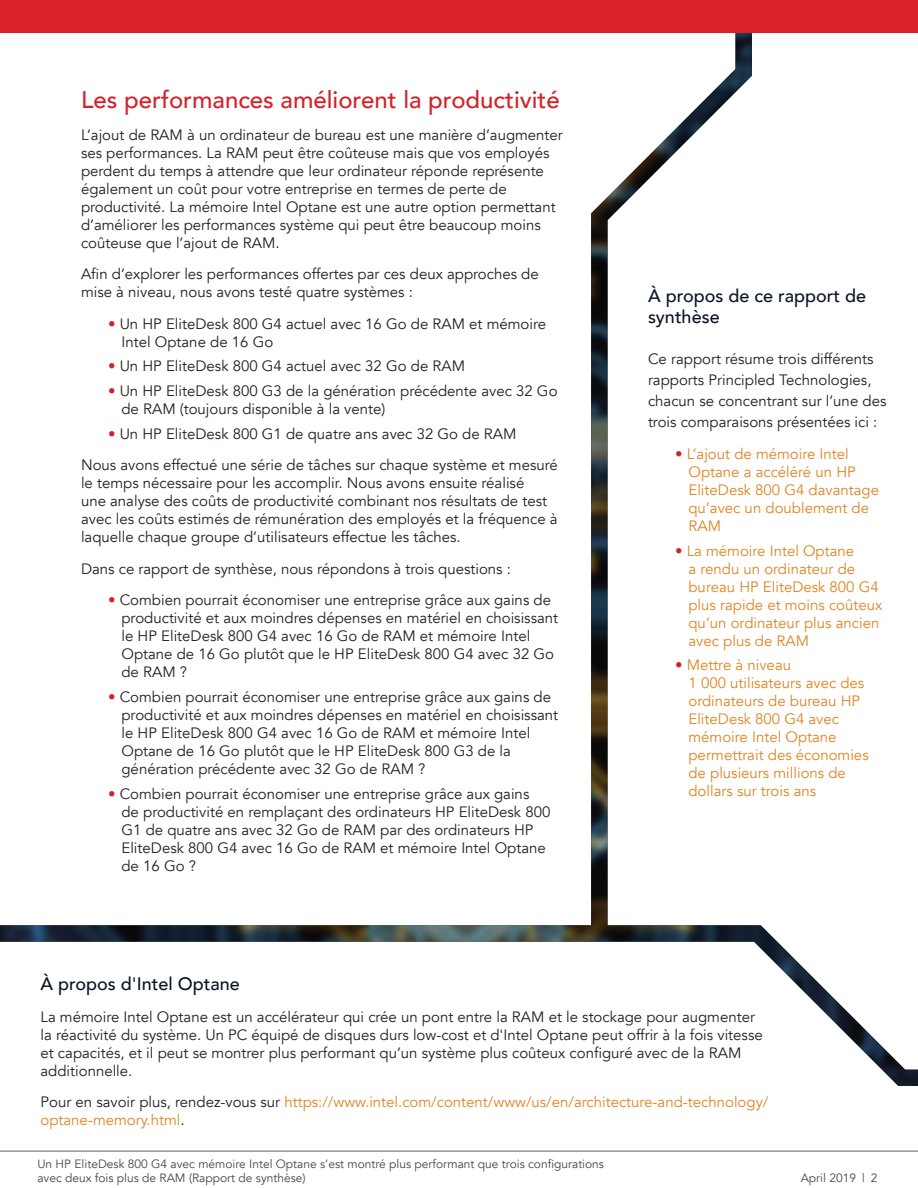
<style>
.page{position:relative;width:918px;height:1188px;background:#fff}
.page>*{position:absolute;margin:0;border:0;box-sizing:border-box;transform-origin:0 0}
.t1{font:500 24px "Avenir";color:#d3232a}
.t2{font:500 18px/21.6px "Avenir";color:#091427}
.t3{font:15px/18px "Avenir";color:#231f20}
.t4{font:15px/18px "Avenir";color:#df8525}
.t5{font:12px/14.4px "Avenir";color:#454647}
.s1{color:#d3232a}
.s2{color:#231f20}
</style>
<div class="page">
<img style="left:0;top:32px;width:918px;height:1054px">
<hr style="left:0;top:1151px;width:918px;height:1px;background:#616164">
<div style="left:0;top:0;width:918px;height:32px;background:#dc2228"></div>
<h1 class="t1" style="left:81px;top:79px;width:480px">Les performances améliorent la productivité</h1>
<p class="t3" style="left:81px;top:126px;width:483px">L’ajout de RAM à un ordinateur de bureau est une manière d’augmenter ses performances. La RAM peut être coûteuse mais que vos employés perdent du temps à attendre que leur ordinateur réponde représente également un coût pour votre entreprise en termes de perte de productivité. La mémoire Intel Optane est une autre option permettant d’améliorer les performances système qui peut être beaucoup moins coûteuse que l’ajout de RAM.</p>
<p class="t3" style="left:81px;top:265px;width:459px">Afin d’explorer les performances offertes par ces deux approches de mise à niveau, nous avons testé quatre systèmes :</p>
<p class="t3" style="left:122px;top:315px;width:426px;text-indent:-14px"><span class="s1">•</span> Un HP EliteDesk 800 G4 actuel avec 16 Go de RAM et mémoire<br>Intel Optane de 16 Go</p>
<p class="t3" style="left:108px;top:357px;width:359px"><span class="s1">•</span> Un HP EliteDesk 800 G4 actuel avec 32 Go de RAM</p>
<p class="t3" style="left:122px;top:382px;width:438px;text-indent:-14px"><span class="s1">•</span> Un HP EliteDesk 800 G3 de la génération précédente avec 32 Go de RAM (toujours disponible à la vente)</p>
<p class="t3" style="left:81px;top:418px;width:478px;line-height:31.5px;text-indent:27px"><span class="s1">•</span> Un HP EliteDesk 800 G1 de quatre ans avec 32 Go de RAM<br>Nous avons effectué une série de tâches sur chaque système et mesuré</p>
<p class="t3" style="left:81px;top:474px;width:478px">le temps nécessaire pour les accomplir. Nous avons ensuite réalisé<br>une analyse des coûts de productivité combinant nos résultats de test avec les coûts estimés de rémunération des employés et la fréquence à laquelle chaque groupe d’utilisateurs effectue les tâches.</p>
<p class="t3" style="left:81px;top:560px;width:432px">Dans ce rapport de synthèse, nous répondons à trois questions :</p>
<p class="t3" style="left:122px;top:591px;width:438px;text-indent:-14px"><span class="s1">•</span> Combien pourrait économiser une entreprise grâce aux gains de productivité et aux moindres dépenses en matériel en choisissant le HP EliteDesk 800 G4 avec 16 Go de RAM et mémoire Intel Optane de 16 Go plutôt que le HP EliteDesk 800 G4 avec 32 Go de RAM ?</p>
<p class="t3" style="left:122px;top:688px;width:438px;text-indent:-14px"><span class="s1">•</span> Combien pourrait économiser une entreprise grâce aux gains de productivité et aux moindres dépenses en matériel en choisissant le HP EliteDesk 800 G4 avec 16 Go de RAM et mémoire Intel Optane de 16 Go plutôt que le HP EliteDesk 800 G3 de la génération précédente avec 32 Go de RAM ?</p>
<p class="t3" style="left:122px;top:785px;width:430px;text-indent:-14px"><span class="s1">•</span> Combien pourrait économiser une entreprise grâce aux gains de productivité en remplaçant des ordinateurs HP EliteDesk 800<br>G1 de quatre ans avec 32 Go de RAM par des ordinateurs HP EliteDesk 800 G4 avec 16 Go de RAM et mémoire Intel Optane de 16 Go ?</p>
<p class="t2" style="left:648px;top:283px;width:220px">À propos de ce rapport de synthèse</p>
<p class="t3" style="left:648px;top:349px;width:240px;line-height:21px">Ce rapport résume trois différents rapports Principled Technologies, chacun se concentrant sur l’une des trois comparaisons présentées ici :</p>
<p class="t4" style="left:688px;top:445px;width:192px;text-indent:-14px"><span class="s1">•</span> L’ajout de mémoire Intel<br>Optane a accéléré un HP<br>EliteDesk 800 G4 davantage qu’avec un doublement de<br>RAM</p>
<p class="t4" style="left:688px;top:542px;width:195px;text-indent:-14px"><span class="s1">•</span> La mémoire Intel Optane<br>a rendu un ordinateur de bureau HP EliteDesk 800 G4 plus rapide et moins coûteux qu’un ordinateur plus ancien avec plus de RAM</p>
<p class="t4" style="left:688px;top:656px;width:182px;text-indent:-14px"><span class="s1">•</span> Mettre à niveau<br>1 000 utilisateurs avec des ordinateurs de bureau HP<br>EliteDesk 800 G4 avec mémoire Intel Optane permettrait des économies de plusieurs millions de dollars sur trois ans</p>
<p class="t2" style="left:40px;top:972px;width:201px">À propos d'Intel Optane</p>
<p class="t3" style="left:40px;top:1008px;width:724px">La mémoire Intel Optane est un accélérateur qui crée un pont entre la RAM et le stockage pour augmenter la réactivité du système. Un PC équipé de disques durs low-cost et d'Intel Optane peut offrir à la fois vitesse et capacités, et il peut se montrer plus performant qu’un système plus coûteux configuré avec de la RAM additionnelle.</p>
<p class="t4" style="left:40px;top:1093px;width:729px"><span class="s2">Pour en savoir plus, rendez-vous sur</span> https://www.intel.com/content/www/us/en/architecture-and-technology/ optane-memory.html<span class="s2">.</span></p>
<p class="t5" style="left:37px;top:1157px;width:568px">Un HP EliteDesk 800 G4 avec mémoire Intel Optane s’est montré plus performant que trois configurations avec deux fois plus de RAM (Rapport de synthèse)</p>
<p class="t5" style="left:801px;top:1171px;width:78px">April 2019 | 2</p>
</div>
